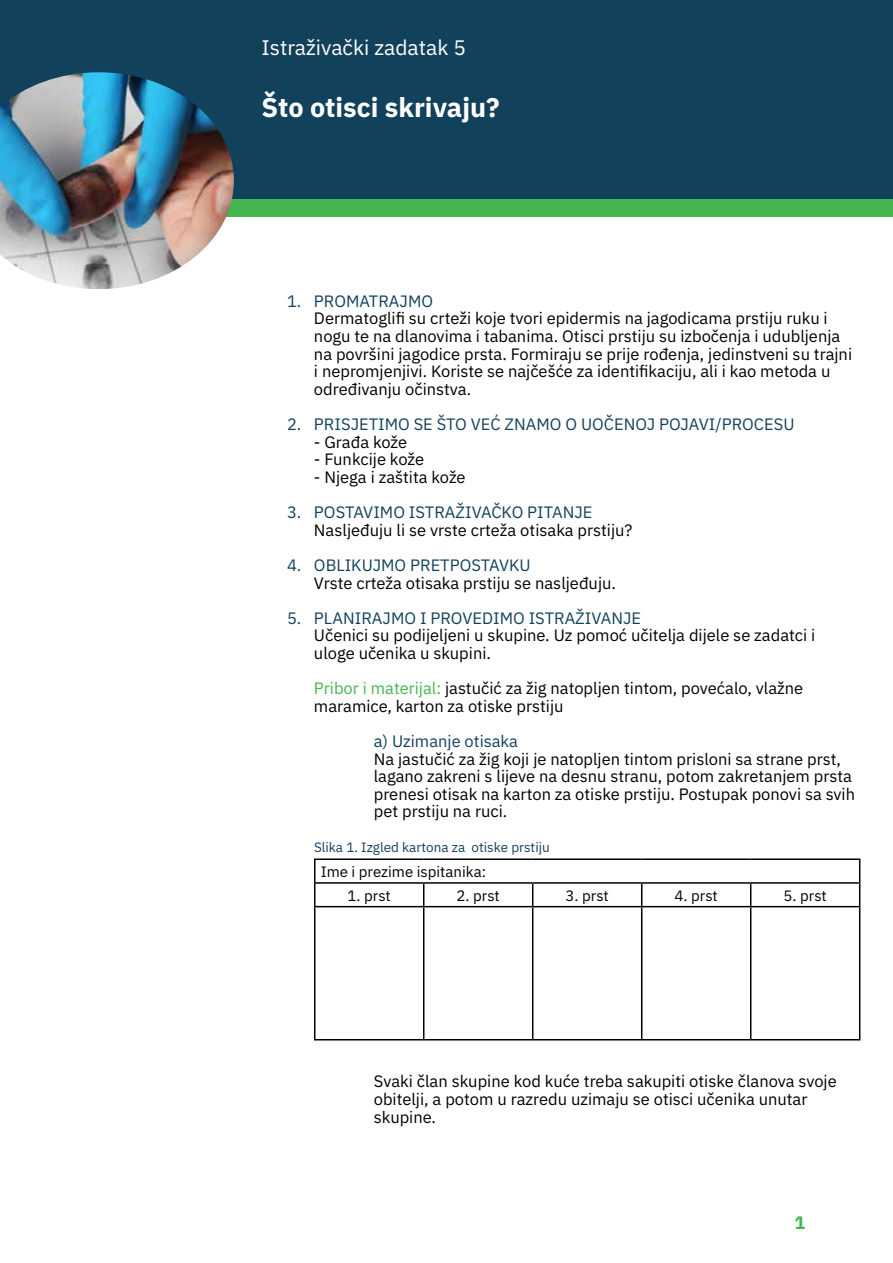
<style>
.page{position:relative;width:893px;height:1263px;background:#fff}
.page>*{position:absolute;margin:0;border:0;box-sizing:border-box;transform-origin:0 0}
.t1{font:700 27px "IBM Plex Sans";color:#fff}
.t2{font:21px "IBM Plex Sans";color:#fff}
.t3{font:700 18px "IBM Plex Sans";color:#43b64f}
.t4{font:16.5px/17.5px "IBM Plex Sans";color:#000}
.t5{font:16.5px "IBM Plex Sans";color:#12415c}
.t6{font:15px "IBM Plex Sans";color:#000}
.t7{font:13.5px "IBM Plex Sans";color:#12415c}
.s1{color:#43b64f}
</style>
<div class="page">
<div style="left:0;top:0;width:893px;height:208px;background:#12415c"></div>
<div style="left:0;top:199px;width:893px;height:18px;background:#43b64f"></div>
<img style="left:0;top:72px;width:234px;height:217px">
<hr style="left:314px;top:858px;width:110px;height:2px;background:#000">
<hr style="left:424px;top:858px;width:109px;height:2px;background:#000">
<hr style="left:533px;top:858px;width:109px;height:2px;background:#000">
<hr style="left:642px;top:858px;width:109px;height:2px;background:#000">
<hr style="left:751px;top:858px;width:109px;height:2px;background:#000">
<hr style="left:314px;top:882px;width:110px;height:2px;background:#000">
<svg style="left:314px;top:860px;width:1px;height:46px"></svg>
<hr style="left:424px;top:882px;width:109px;height:2px;background:#000">
<svg style="left:423px;top:884px;width:1px;height:22px"></svg>
<hr style="left:533px;top:882px;width:109px;height:2px;background:#000">
<svg style="left:532px;top:884px;width:1px;height:22px"></svg>
<hr style="left:642px;top:882px;width:109px;height:2px;background:#000">
<svg style="left:641px;top:884px;width:1px;height:22px"></svg>
<hr style="left:751px;top:882px;width:109px;height:2px;background:#000">
<svg style="left:750px;top:884px;width:1px;height:22px"></svg>
<svg style="left:859px;top:860px;width:1px;height:46px"></svg>
<hr style="left:314px;top:906px;width:110px;height:1px;background:#000">
<hr style="left:314px;top:907px;width:1px;height:132px;background:#000">
<hr style="left:424px;top:906px;width:109px;height:1px;background:#000">
<hr style="left:423px;top:907px;width:1px;height:132px;background:#000">
<hr style="left:533px;top:906px;width:109px;height:1px;background:#000">
<hr style="left:532px;top:907px;width:1px;height:132px;background:#000">
<hr style="left:642px;top:906px;width:109px;height:1px;background:#000">
<hr style="left:641px;top:907px;width:1px;height:132px;background:#000">
<hr style="left:751px;top:906px;width:109px;height:1px;background:#000">
<hr style="left:750px;top:907px;width:1px;height:132px;background:#000">
<hr style="left:859px;top:907px;width:1px;height:132px;background:#000">
<hr style="left:314px;top:1039px;width:110px;height:1px;background:#000">
<hr style="left:424px;top:1039px;width:109px;height:1px;background:#000">
<hr style="left:533px;top:1039px;width:109px;height:1px;background:#000">
<hr style="left:642px;top:1039px;width:109px;height:1px;background:#000">
<hr style="left:751px;top:1039px;width:109px;height:1px;background:#000">
<p class="t2" style="left:261px;top:31px;width:206px">Istraživački zadatak 5</p>
<h1 class="t1" style="left:261px;top:86px;width:240px">Što otisci skrivaju?</h1>
<p class="t5" style="left:287px;top:288px;width:148px">1. PROMATRAJMO</p>
<p class="t4" style="left:314px;top:308px;width:540px">Dermatoglifi su crteži koje tvori epidermis na jagodicama prstiju ruku i nogu te na dlanovima i tabanima. Otisci prstiju su izbočenja i udubljenja na površini jagodice prsta. Formiraju se prije rođenja, jedinstveni su trajni i nepromjenjivi. Koriste se najčešće za identifikaciju, ali i kao metoda u određivanju očinstva.</p>
<p class="t5" style="left:287px;top:412px;width:509px">2. PRISJETIMO SE ŠTO VEĆ ZNAMO O UOČENOJ POJAVI/PROCESU</p>
<p class="t4" style="left:314px;top:432px;width:95px">- Građa kože</p>
<p class="t4" style="left:314px;top:449px;width:112px">- Funkcije kože</p>
<p class="t4" style="left:314px;top:467px;width:153px">- Njega i zaštita kože</p>
<p class="t5" style="left:287px;top:500px;width:307px">3. POSTAVIMO ISTRAŽIVAČKO PITANJE</p>
<p class="t4" style="left:314px;top:520px;width:320px">Nasljeđuju li se vrste crteža otisaka prstiju?</p>
<p class="t5" style="left:287px;top:552px;width:245px">4. OBLIKUJMO PRETPOSTAVKU</p>
<p class="t4" style="left:314px;top:572px;width:303px">Vrste crteža otisaka prstiju se nasljeđuju.</p>
<p class="t5" style="left:287px;top:605px;width:356px">5. PLANIRAJMO I PROVEDIMO ISTRAŽIVANJE</p>
<p class="t4" style="left:314px;top:625px;width:503px">Učenici su podijeljeni u skupine. Uz pomoć učitelja dijele se zadatci i uloge učenika u skupini.</p>
<p class="t4" style="left:314px;top:678px;width:491px"><span class="s1">Pribor i materijal:</span> jastučić za žig natopljen tintom, povećalo, vlažne maramice, karton za otiske prstiju</p>
<p class="t5" style="left:374px;top:728px;width:146px">a) Uzimanje otisaka</p>
<p class="t4" style="left:374px;top:748px;width:483px">Na jastučić za žig koji je natopljen tintom prisloni sa strane prst, lagano zakreni s lijeve na desnu stranu, potom zakretanjem prsta prenesi otisak na karton za otiske prstiju. Postupak ponovi sa svih pet prstiju na ruci.</p>
<p class="t7" style="left:314px;top:837px;width:237px">Slika 1. Izgled kartona za otiske prstiju</p>
<p class="t6" style="left:321px;top:860px;width:167px">Ime i prezime ispitanika:</p>
<p class="t6" style="left:348px;top:884px;width:45px">1. prst</p>
<p class="t6" style="left:457px;top:884px;width:45px">2. prst</p>
<p class="t6" style="left:566px;top:884px;width:45px">3. prst</p>
<p class="t6" style="left:675px;top:884px;width:45px">4. prst</p>
<p class="t6" style="left:784px;top:884px;width:45px">5. prst</p>
<p class="t4" style="left:374px;top:1071px;width:464px">Svaki član skupine kod kuće treba sakupiti otiske članova svoje obitelji, a potom u razredu uzimaju se otisci učenika unutar skupine.</p>
<p class="t3" style="left:794px;top:1208px;width:12px">1</p>
</div>
